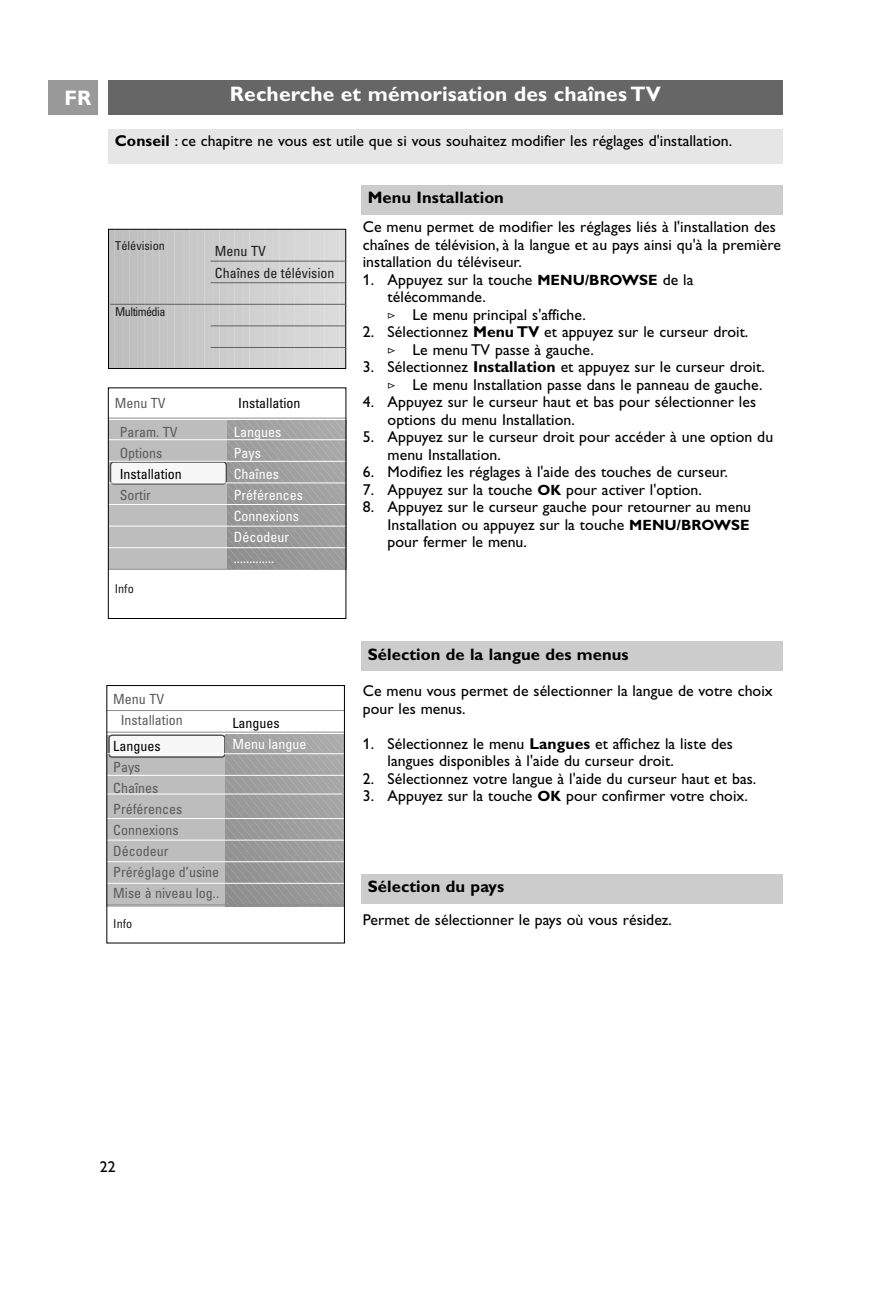
<style>
.page{position:relative;width:893px;height:1290px;background:#fff}
.page>*{position:absolute;margin:0;border:0;box-sizing:border-box;transform-origin:0 0}
.t1{font:700 21px "Gill Alt One";letter-spacing:.005em;color:#fff}
.t2{font:700 16.62px "Gill Alt One";letter-spacing:.005em;color:#000}
.t3{font:15.75px/17.5px "Gill Alt One";letter-spacing:.005em;color:#000}
.t4{font:condensed 14px/21px "Univers";color:#5b5b5b}
.t5{font:condensed 14px/21px "Univers";color:#fff}
.t6{font:condensed 14px "Univers";color:#000}
.t7{font:condensed 14px/21.9px "Univers";color:#1d1d1d}
.t8{font:condensed 12.25px "Univers";color:#1d1d1d}
.t9{font:condensed 12.25px "Univers";letter-spacing:-.045em;color:#1d1d1d}
.s1{font-weight:700}
.s2{font-weight:700;font-size:14.88px}
.s3{font-family:"Philips Altijd"}
</style>
<div class="page">
<div style="left:108px;top:80px;width:675px;height:35px;background:#666"></div>
<div style="left:49px;top:80px;width:49px;height:35px;background:#999"></div>
<div style="left:361px;top:641px;width:422px;height:30px;background:#ccc"></div>
<div style="left:361px;top:185px;width:422px;height:30px;background:#ccc"></div>
<div style="left:108px;top:130px;width:675px;height:34px;background:#e6e6e6"></div>
<hr style="left:107px;top:732px;width:238px;height:1px;background:#8c8c8c">
<hr style="left:107px;top:710px;width:238px;height:1px;background:#8c8c8c">
<svg style="left:109px;top:734px;width:234px;height:173px;background:#afafaf"></svg>
<hr style="left:107px;top:753px;width:238px;height:1px;background:#fff">
<hr style="left:107px;top:775px;width:238px;height:1px;background:#fff">
<hr style="left:104px;top:794px;width:238px;height:1px;background:#fff">
<hr style="left:107px;top:818px;width:238px;height:1px;background:#fff">
<hr style="left:107px;top:840px;width:238px;height:1px;background:#fff">
<hr style="left:107px;top:861px;width:238px;height:1px;background:#fff">
<hr style="left:107px;top:883px;width:238px;height:1px;background:#fff">
<hr style="left:107px;top:904px;width:238px;height:1px;background:#8c8c8c">
<div style="left:109px;top:230px;width:5px;height:138px;background:#bdbdbd"></div>
<div style="left:115px;top:230px;width:6px;height:138px;background:#bebebe"></div>
<div style="left:123px;top:230px;width:6px;height:138px;background:#bfbfbf"></div>
<div style="left:130px;top:230px;width:6px;height:138px;background:#c0c0c0"></div>
<div style="left:138px;top:230px;width:6px;height:138px;background:#c1c1c1"></div>
<div style="left:145px;top:230px;width:6px;height:138px;background:#c2c2c2"></div>
<div style="left:153px;top:230px;width:6px;height:138px;background:#c3c3c3"></div>
<div style="left:160px;top:230px;width:6px;height:138px;background:#c4c4c4"></div>
<div style="left:168px;top:230px;width:6px;height:138px;background:#c5c5c5"></div>
<div style="left:175px;top:230px;width:6px;height:138px;background:#c6c6c6"></div>
<div style="left:183px;top:230px;width:6px;height:138px;background:#c7c7c7"></div>
<div style="left:190px;top:230px;width:6px;height:138px;background:#c8c8c8"></div>
<div style="left:198px;top:230px;width:6px;height:138px;background:#c9c9c9"></div>
<div style="left:205px;top:230px;width:6px;height:138px;background:#cacaca"></div>
<div style="left:213px;top:230px;width:6px;height:138px;background:#cbcbcb"></div>
<div style="left:220px;top:230px;width:6px;height:138px;background:#ccc"></div>
<div style="left:228px;top:230px;width:6px;height:138px;background:#cdcdcd"></div>
<div style="left:235px;top:230px;width:6px;height:138px;background:#cecece"></div>
<div style="left:243px;top:230px;width:6px;height:138px;background:#cfcfcf"></div>
<div style="left:250px;top:230px;width:6px;height:138px;background:#d0d0d0"></div>
<div style="left:258px;top:230px;width:6px;height:138px;background:#d1d1d1"></div>
<div style="left:265px;top:230px;width:6px;height:138px;background:#d2d2d2"></div>
<div style="left:273px;top:230px;width:6px;height:138px;background:#d3d3d3"></div>
<div style="left:280px;top:230px;width:6px;height:138px;background:#d4d4d4"></div>
<div style="left:288px;top:230px;width:6px;height:138px;background:#d5d5d5"></div>
<div style="left:295px;top:230px;width:6px;height:138px;background:#d6d6d6"></div>
<div style="left:303px;top:230px;width:6px;height:138px;background:#d7d7d7"></div>
<div style="left:310px;top:230px;width:6px;height:138px;background:#d8d8d8"></div>
<div style="left:318px;top:230px;width:6px;height:138px;background:#d9d9d9"></div>
<div style="left:325px;top:230px;width:6px;height:138px;background:#dadada"></div>
<div style="left:333px;top:230px;width:6px;height:138px;background:#dbdbdb"></div>
<div style="left:340px;top:230px;width:5px;height:138px;background:#dcdcdc"></div>
<div style="left:108px;top:229px;width:238px;height:140px;border:1px solid #000"></div>
<hr style="left:211px;top:261px;width:135px;height:1px;background:#616161">
<hr style="left:211px;top:282px;width:135px;height:1px;background:#616161">
<hr style="left:110px;top:304px;width:236px;height:1px;background:#616161">
<hr style="left:211px;top:325px;width:135px;height:1px;background:#616161">
<hr style="left:211px;top:347px;width:135px;height:1px;background:#616161">
<hr style="left:108px;top:418px;width:238px;height:1px;background:#8c8c8c">
<svg style="left:110px;top:420px;width:234px;height:148px;background:#b1b1b1"></svg>
<hr style="left:108px;top:439px;width:238px;height:1px;background:#fff">
<hr style="left:108px;top:461px;width:238px;height:1px;background:#fff">
<hr style="left:108px;top:483px;width:238px;height:1px;background:#fff">
<hr style="left:108px;top:504px;width:238px;height:1px;background:#fff">
<hr style="left:108px;top:526px;width:238px;height:1px;background:#fff">
<hr style="left:108px;top:547px;width:238px;height:1px;background:#fff">
<hr style="left:108px;top:569px;width:238px;height:1px;background:#8c8c8c">
<div style="left:108px;top:388px;width:238px;height:231px;border:1px solid #000"></div>
<div style="left:361px;top:874px;width:422px;height:29px;background:#ccc"></div>
<div style="left:107px;top:685px;width:238px;height:258px;border:1px solid #000"></div>
<h1 class="t1" style="left:64px;top:90px;width:28px">FR</h1>
<h1 class="t1" style="left:230px;top:86px;width:432px">Recherche et mémorisation des chaînes TV</h1>
<p class="t3" style="left:115px;top:133px;width:619px"><span class="s1">Conseil</span> : ce chapitre ne vous est utile que si vous souhaitez modifier les réglages d'installation.</p>
<p class="t8" style="left:115px;top:242px;width:51px">Télévision</p>
<p class="t9" style="left:115px;top:307px;width:52px">Multimédia</p>
<p class="t7" style="left:215px;top:241px;width:121px">Menu TV<br>Chaînes de télévision</p>
<p class="t4" style="left:115px;top:393px;width:52px">Menu TV</p>
<p class="t6" style="left:238px;top:397px;width:64px">Installation</p>
<p class="t5" style="left:234px;top:423px;width:71px">Langues<br>Pays<br>Chaînes<br>Préférences<br>Connexions<br>Décodeur .............</p>
<p class="t4" style="left:120px;top:423px;width:59px">Param. TV<br>Options</p>
<p class="t6" style="left:120px;top:469px;width:64px">Installation</p>
<p class="t4" style="left:120px;top:486px;width:33px">Sortir</p>
<p class="t8" style="left:115px;top:584px;width:21px">Info</p>
<p class="t4" style="left:121px;top:689px;width:64px;line-height:21.9px;text-indent:-7px">Menu TV<br>Installation</p>
<p class="t6" style="left:232px;top:718px;width:49px">Langues</p>
<p class="t6" style="left:113px;top:741px;width:49px">Langues</p>
<p class="t5" style="left:232px;top:735px;width:76px">Menu langue</p>
<p class="t4" style="left:113px;top:758px;width:108px">Pays<br>Chaînes<br>Préférences<br>Connexions<br>Décodeur<br>Préréglage d’usine<br>Mise à niveau log..</p>
<p class="t8" style="left:113px;top:919px;width:21px">Info</p>
<p class="t2" style="left:368px;top:191px;width:138px">Menu Installation</p>
<p class="t3" style="left:363px;top:219px;width:420px">Ce menu permet de modifier les réglages liés à l'installation des chaînes de télévision, à la langue et au pays ainsi qu'à la première installation du téléviseur.</p>
<p class="t3" style="left:388px;top:272px;width:307px;text-indent:-25px">1. Appuyez sur la touche <span class="s2">MENU/BROWSE</span> de la télécommande.<br><span class="s3">&gt;</span> Le menu principal s'affiche.</p>
<p class="t3" style="left:388px;top:324px;width:362px;text-indent:-25px">2. Sélectionnez <span class="s1">Menu TV</span> et appuyez sur le curseur droit. <span class="s3">&gt;</span> Le menu TV passe à gauche.</p>
<p class="t3" style="left:363px;top:359px;width:403px;text-align:right">3. Sélectionnez <span class="s1">Installation</span> et appuyez sur le curseur droit. <span class="s3">&gt;</span> Le menu Installation passe dans le panneau de gauche.</p>
<p class="t3" style="left:388px;top:394px;width:370px;text-indent:-25px">4. Appuyez sur le curseur haut et bas pour sélectionner les options du menu Installation.</p>
<p class="t3" style="left:388px;top:429px;width:387px;text-indent:-25px">5. Appuyez sur le curseur droit pour accéder à une option du menu Installation.</p>
<p class="t3" style="left:363px;top:464px;width:367px">6. Modifiez les réglages à l'aide des touches de curseur.</p>
<p class="t3" style="left:363px;top:482px;width:341px">7. Appuyez sur la touche <span class="s2">OK</span> pour activer l'option.</p>
<p class="t3" style="left:388px;top:499px;width:365px;text-align:justify;text-indent:-25px">8. Appuyez sur le curseur gauche pour retourner au menu Installation ou appuyez sur la touche <span class="s2">MENU/BROWSE </span>pour fermer le menu.</p>
<p class="t2" style="left:368px;top:648px;width:262px">Sélection de la langue des menus</p>
<p class="t3" style="left:363px;top:684px;width:411px">Ce menu vous permet de sélectionner la langue de votre choix pour les menus.</p>
<p class="t3" style="left:388px;top:736px;width:347px;text-indent:-25px">1. Sélectionnez le menu <span class="s1">Langues</span> et affichez la liste des langues disponibles à l'aide du curseur droit.</p>
<p class="t3" style="left:363px;top:771px;width:395px">2. Sélectionnez votre langue à l'aide du curseur haut et bas.</p>
<p class="t3" style="left:363px;top:789px;width:387px">3. Appuyez sur la touche <span class="s2">OK</span> pour confirmer votre choix.</p>
<p class="t2" style="left:368px;top:880px;width:138px">Sélection du pays</p>
<p class="t3" style="left:363px;top:912px;width:311px">Permet de sélectionner le pays où vous résidez.</p>
<p class="t3" style="left:100px;top:1159px;width:17px">22</p>
</div>
